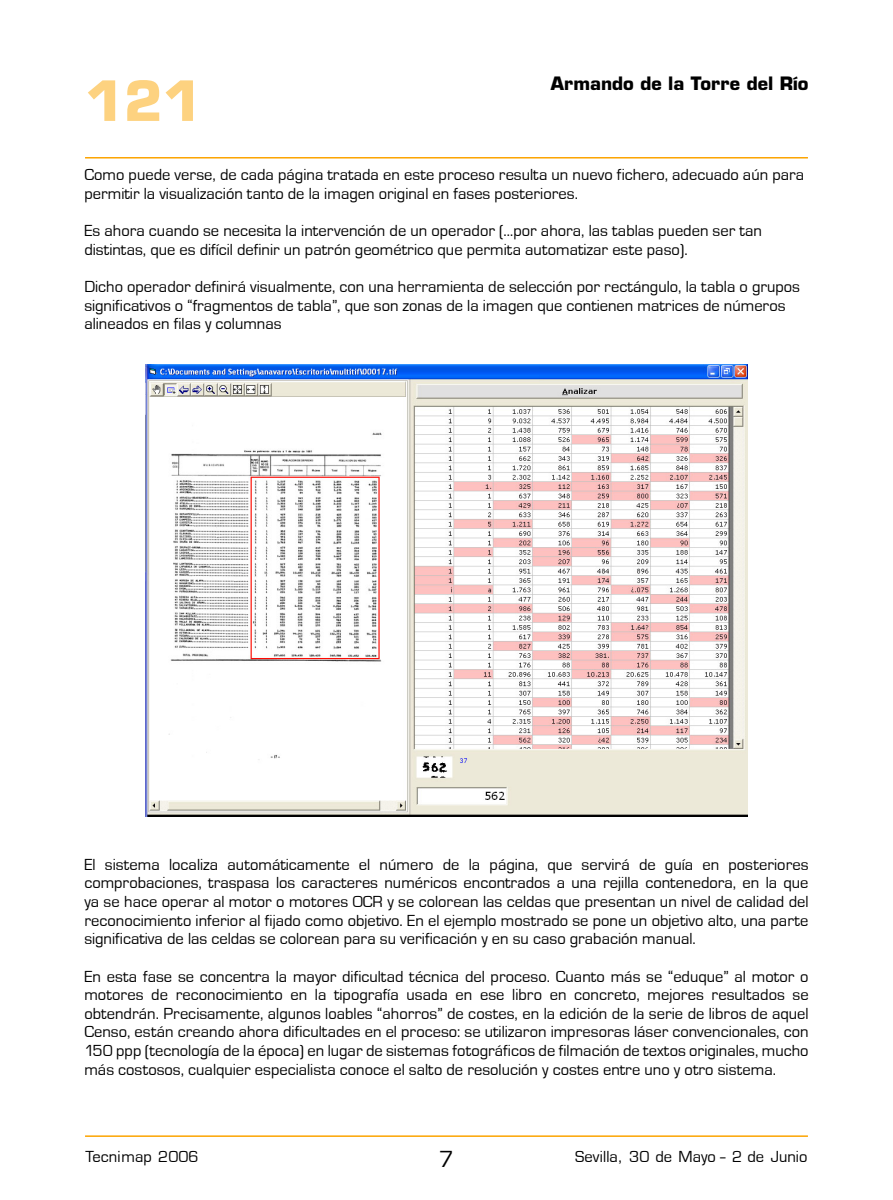
<style>
.page{position:relative;width:893px;height:1200px;background:#fff}
.page>*{position:absolute;margin:0;border:0;box-sizing:border-box;transform-origin:0 0}
.t1{font:700 54px "Eurostile";color:#fdd280}
.t2{font:700 18px "Eurostile";color:#000}
.t3{font:16.5px/18.6px "Eurostile T";color:#000}
.t4{font:16.5px "Eurostile";color:#000}
</style>
<div class="page">
<hr style="left:85px;top:1135px;width:723px;height:1px;background:#fca400">
<hr style="left:85px;top:157px;width:723px;height:1px;background:#fca400">
<img style="left:146px;top:364px;width:601px;height:452px">
<h1 class="t1" style="left:85px;top:68px;width:118px">121</h1>
<p class="t2" style="left:551px;top:73px;width:259px">Armando de la Torre del Río</p>
<p class="t3" style="left:84px;top:166px;width:721px">Como puede verse, de cada página tratada en este proceso resulta un nuevo fichero, adecuado aún para permitir la visualización tanto de la imagen original en fases posteriores.</p>
<p class="t3" style="left:84px;top:222px;width:679px">Es ahora cuando se necesita la intervención de un operador (…por ahora, las tablas pueden ser tan distintas, que es difícil definir un patrón geométrico que permita automatizar este paso).</p>
<p class="t3" style="left:84px;top:277px;width:717px">Dicho operador definirá visualmente, con una herramienta de selección por rectángulo, la tabla o grupos significativos o “fragmentos de tabla”, que son zonas de la imagen que contienen matrices de números alineados en filas y columnas</p>
<p class="t3" style="left:84px;top:855px;width:726px;text-align:justify">El sistema localiza automáticamente el número de la página, que servirá de guía en posteriores comprobaciones, traspasa los caracteres numéricos encontrados a una rejilla contenedora, en la que ya se hace operar al motor o motores OCR y se colorean las celdas que presentan un nivel de calidad del reconocimiento inferior al fijado como objetivo. En el ejemplo mostrado se pone un objetivo alto, una parte significativa de las celdas se colorean para su verificación y en su caso grabación manual.</p>
<p class="t3" style="left:84px;top:966px;width:726px;text-align:justify">En esta fase se concentra la mayor dificultad técnica del proceso. Cuanto más se “eduque” al motor o motores de reconocimiento en la tipografía usada en ese libro en concreto, mejores resultados se obtendrán. Precisamente, algunos loables “ahorros” de costes, en la edición de la serie de libros de aquel Censo, están creando ahora dificultades en el proceso: se utilizaron impresoras láser convencionales, con 150 ppp (tecnología de la época) en lugar de sistemas fotográficos de filmación de textos originales, mucho más costosos, cualquier especialista conoce el salto de resolución y costes entre uno y otro sistema.</p>
<p class="t4" style="left:85px;top:1146px;width:115px">Tecnimap 2006</p>
<p class="t3" style="left:575px;top:1146px;width:234px">Sevilla, 30 de Mayo - 2 de Junio</p>
</div>
